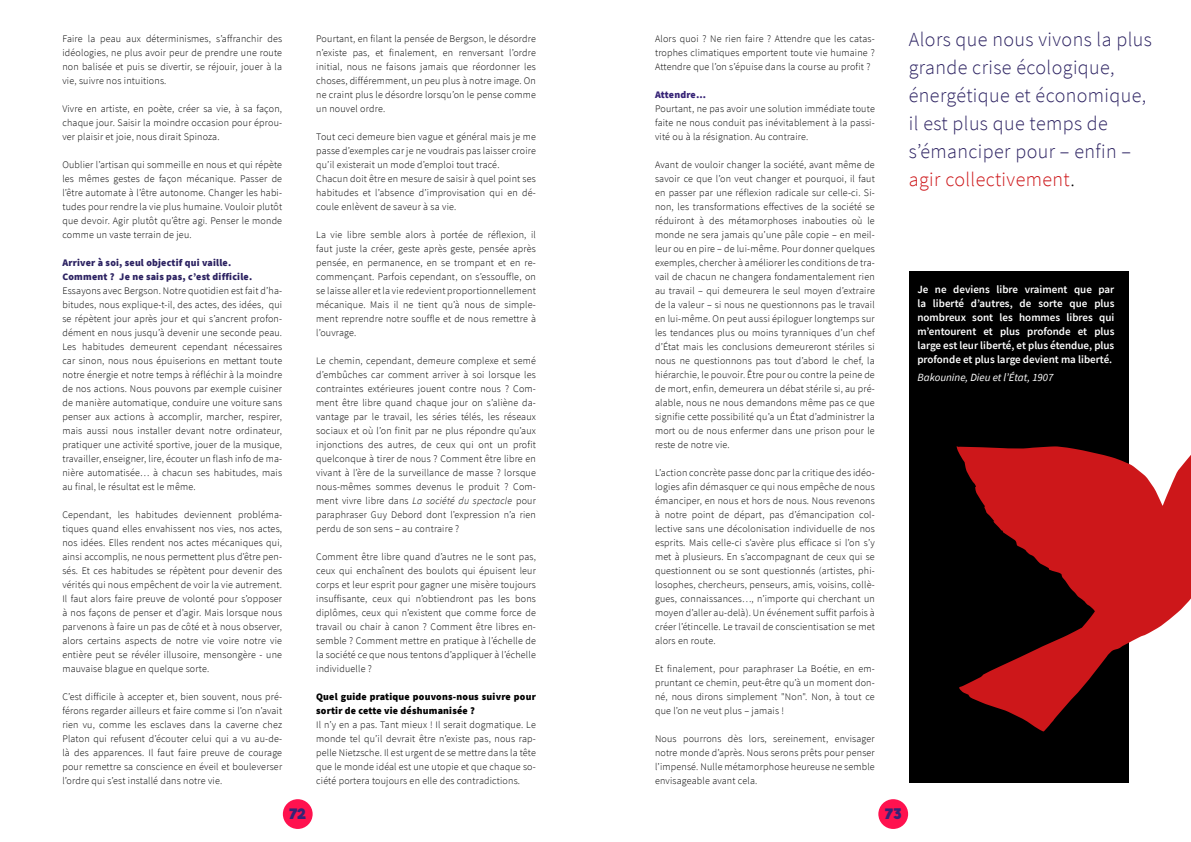
<style>
.page{position:relative;width:1191px;height:842px;background:#fff}
.page>*{position:absolute;margin:0;border:0;box-sizing:border-box;transform-origin:0 0}
.t1{font:300 20px/28px "Source Sans Pro";letter-spacing:.02em;color:#2d2362}
.t2{font:700 14px "Riffic";color:#362376}
.t3{font:600 11px/14px "Source Sans Pro";color:#fff;text-align:justify}
.t4{font:italic 11px "Source Sans Pro";color:#fff}
.t5{font:300 10px/14px "Source Sans Pro";letter-spacing:.02em;color:#000;text-align:justify}
.t6{font:900 10px/14px "Source Sans Pro";letter-spacing:.02em;color:#2d2362}
.t7{font:900 10px/14px "Source Sans Pro";letter-spacing:.02em;color:#000}
.t8{font:900 10px "Source Sans Pro";letter-spacing:.01em;color:#362376}
.s1{font-style:italic}
.s2{color:#cd171a}
.s3{color:#000}
</style>
<div class="page">
<div style="left:909px;top:271px;width:219px;height:511px;background:#000"></div>
<svg style="left:956px;top:363px;width:235px;height:369px"></svg>
<div style="left:283px;top:799px;width:30px;height:30px;background:#ff124f;border-radius:50%"></div>
<div style="left:878px;top:799px;width:30px;height:30px;background:#ff124f;border-radius:50%"></div>
<p class="t5" style="left:62px;top:31px;width:221px">Faire la peau aux déterminismes, s’affranchir des idéologies, ne plus avoir peur de prendre une route non balisée et puis se divertir, se réjouir, jouer à la vie, suivre nos intuitions.</p>
<p class="t5" style="left:62px;top:101px;width:221px">Vivre en artiste, en poète, créer sa vie, à sa façon, chaque jour. Saisir la moindre occasion pour éprou&shy;ver plaisir et joie, nous dirait Spinoza.</p>
<p class="t5" style="left:62px;top:157px;width:221px">Oublier l’artisan qui sommeille en nous et qui répète les mêmes gestes de façon mécanique. Passer de l’être automate à l’être autonome. Changer les habi&shy;tudes pour rendre la vie plus humaine. Vouloir plutôt que devoir. Agir plutôt qu’être agi. Penser le monde comme un vaste terrain de jeu.</p>
<p class="t6" style="left:62px;top:255px;width:191px">Arriver à soi, seul objectif qui vaille.<br>Comment ? Je ne sais pas, c’est difficile.</p>
<p class="t5" style="left:62px;top:283px;width:221px">Essayons avec Bergson. Notre quotidien est fait d’ha&shy;bitudes, nous explique-t-il, des actes, des idées, qui se répètent jour après jour et qui s’ancrent profon&shy;dément en nous jusqu’à devenir une seconde peau.<br>Les habitudes demeurent cependant nécessaires car sinon, nous nous épuiserions en mettant toute notre énergie et notre temps à réfléchir à la moindre de nos actions. Nous pouvons par exemple cuisiner de manière automatique, conduire une voiture sans penser aux actions à accomplir, marcher, respirer, mais aussi nous installer devant notre ordinateur, pratiquer une activité sportive, jouer de la musique, travailler, enseigner, lire, écouter un flash info de ma&shy;nière automatisée… à chacun ses habitudes, mais au final, le résultat est le même.</p>
<p class="t5" style="left:62px;top:507px;width:221px">Cependant, les habitudes deviennent probléma&shy;tiques quand elles envahissent nos vies, nos actes, nos idées. Elles rendent nos actes mécaniques qui, ainsi accomplis, ne nous permettent plus d’être pen&shy;sés. Et ces habitudes se répètent pour devenir des vérités qui nous empêchent de voir la vie autrement.<br>Il faut alors faire preuve de volonté pour s’opposer à nos façons de penser et d’agir. Mais lorsque nous parvenons à faire un pas de côté et à nous observer, alors certains aspects de notre vie voire notre vie entière peut se révéler illusoire, mensongère - une mauvaise blague en quelque sorte.</p>
<p class="t5" style="left:62px;top:689px;width:221px">C’est difficile à accepter et, bien souvent, nous pré&shy;férons regarder ailleurs et faire comme si l’on n’avait rien vu, comme les esclaves dans la caverne chez Platon qui refusent d’écouter celui qui a vu au-de&shy;là des apparences. Il faut faire preuve de courage pour remettre sa conscience en éveil et bouleverser l’ordre qui s’est installé dans notre vie.</p>
<p class="t5" style="left:316px;top:31px;width:221px">Pourtant, en filant la pensée de Bergson, le désordre n’existe pas, et finalement, en renversant l’ordre initial, nous ne faisons jamais que réordonner les choses, différemment, un peu plus à notre image. On ne craint plus le désordre lorsqu’on le pense comme un nouvel ordre.</p>
<p class="t5" style="left:316px;top:129px;width:221px;text-align:left">Tout ceci demeure bien vague et général mais je me passe d’exemples car je ne voudrais pas laisser croire qu’il existerait un mode d’emploi tout tracé.<br>Chacun doit être en mesure de saisir à quel point ses habitudes et l’absence d’improvisation qui en dé&shy;coule enlèvent de saveur à sa vie.</p>
<p class="t5" style="left:316px;top:227px;width:221px">La vie libre semble alors à portée de réflexion, il faut juste la créer, geste après geste, pensée après pensée, en permanence, en se trompant et en re&shy;commençant. Parfois cependant, on s’essouffle, on se laisse aller et la vie redevient proportionnellement mécanique. Mais il ne tient qu’à nous de simple&shy;ment reprendre notre souffle et de nous remettre à l’ouvrage.</p>
<p class="t5" style="left:316px;top:353px;width:221px">Le chemin, cependant, demeure complexe et semé d’embûches car comment arriver à soi lorsque les contraintes extérieures jouent contre nous ? Com&shy;ment être libre quand chaque jour on s’aliène da&shy;vantage par le travail, les séries télés, les réseaux sociaux et où l’on finit par ne plus répondre qu’aux injonctions des autres, de ceux qui ont un profit quelconque à tirer de nous ? Comment être libre en vivant à l’ère de la surveillance de masse ? lorsque nous-mêmes sommes devenus le produit ? Com&shy;ment vivre libre dans <span class="s1">La société du spectacle</span> pour paraphraser Guy Debord dont l’expression n’a rien perdu de son sens – au contraire ?</p>
<p class="t5" style="left:316px;top:549px;width:221px">Comment être libre quand d’autres ne le sont pas, ceux qui enchaînent des boulots qui épuisent leur corps et leur esprit pour gagner une misère toujours insuffisante, ceux qui n’obtiendront pas les bons diplômes, ceux qui n’existent que comme force de travail ou chair à canon ? Comment être libres en&shy;semble ? Comment mettre en pratique à l’échelle de la société ce que nous tentons d’appliquer à l’échelle individuelle ?</p>
<p class="t7" style="left:316px;top:689px;width:221px">Quel guide pratique pouvons-nous suivre pour sortir de cette vie déshumanisée ?</p>
<p class="t5" style="left:316px;top:717px;width:221px">Il n’y en a pas. Tant mieux ! Il serait dogmatique. Le monde tel qu’il devrait être n’existe pas, nous rap&shy;pelle Nietzsche. Il est urgent de se mettre dans la tête que le monde idéal est une utopie et que chaque so&shy;ciété portera toujours en elle des contradictions.</p>
<p class="t5" style="left:655px;top:31px;width:221px">Alors quoi ? Ne rien faire ? Attendre que les catas&shy;trophes climatiques emportent toute vie humaine ?<br>Attendre que l’on s’épuise dans la course au profit ?</p>
<p class="t8" style="left:655px;top:87px;width:52px">Attendre…</p>
<p class="t5" style="left:655px;top:101px;width:221px">Pourtant, ne pas avoir une solution immédiate toute faite ne nous conduit pas inévitablement à la passi&shy;vité ou à la résignation. Au contraire.</p>
<p class="t5" style="left:655px;top:157px;width:221px">Avant de vouloir changer la société, avant même de savoir ce que l’on veut changer et pourquoi, il faut en passer par une réflexion radicale sur celle-ci. Si&shy;non, les transformations effectives de la société se réduiront à des métamorphoses inabouties où le monde ne sera jamais qu’une pâle copie – en meil&shy;leur ou en pire – de lui-même. Pour donner quelques exemples, chercher à améliorer les conditions de tra&shy;vail de chacun ne changera fondamentalement rien au travail – qui demeurera le seul moyen d’extraire de la valeur – si nous ne questionnons pas le travail en lui-même. On peut aussi épiloguer longtemps sur les tendances plus ou moins tyranniques d’un chef d’État mais les conclusions demeureront stériles si nous ne questionnons pas tout d’abord le chef, la hiérarchie, le pouvoir. Être pour ou contre la peine de de mort, enfin, demeurera un débat stérile si, au pré&shy;alable, nous ne nous demandons même pas ce que signifie cette possibilité qu’a un État d’administrer la mort ou de nous enfermer dans une prison pour le reste de notre vie.</p>
<p class="t5" style="left:655px;top:465px;width:221px">L’action concrète passe donc par la critique des idéo&shy;logies afin démasquer ce qui nous empêche de nous émanciper, en nous et hors de nous. Nous revenons à notre point de départ, pas d’émancipation col&shy;lective sans une décolonisation individuelle de nos esprits. Mais celle-ci s’avère plus efficace si l’on s’y met à plusieurs. En s’accompagnant de ceux qui se questionnent ou se sont questionnés (artistes, phi&shy;losophes, chercheurs, penseurs, amis, voisins, collè&shy;gues, connaissances…, n’importe qui cherchant un moyen d’aller au-delà). Un événement suffit parfois à créer l’étincelle. Le travail de conscientisation se met alors en route.</p>
<p class="t5" style="left:655px;top:661px;width:221px">Et finalement, pour paraphraser La Boétie, en em&shy;pruntant ce chemin, peut-être qu’à un moment don&shy;né, nous dirons simplement "Non". Non, à tout ce que l’on ne veut plus – jamais !</p>
<p class="t5" style="left:655px;top:731px;width:221px">Nous pourrons dès lors, sereinement, envisager notre monde d’après. Nous serons prêts pour penser l’impensé. Nulle métamorphose heureuse ne semble envisageable avant cela.</p>
<h1 class="t1" style="left:909px;top:26px;width:244px">Alors que nous vivons la plus grande crise écologique, énergétique et économique, il est plus que temps de s’émanciper pour – enfin – <span class="s2">agir collectivement</span><span class="s3">.</span></h1>
<p class="t3" style="left:917px;top:282px;width:199px">Je ne deviens libre vraiment que par la liberté d’autres, de sorte que plus nombreux sont les hommes libres qui m’entourent et plus profonde et plus large est leur liberté, et plus étendue, plus profonde et plus large devient ma liberté.</p>
<p class="t4" style="left:917px;top:370px;width:138px">Bakounine, Dieu et l’État, 1907</p>
<h2 class="t2" style="left:289px;top:805px;width:19px">72</h2>
<h2 class="t2" style="left:885px;top:805px;width:18px">73</h2>
</div>
